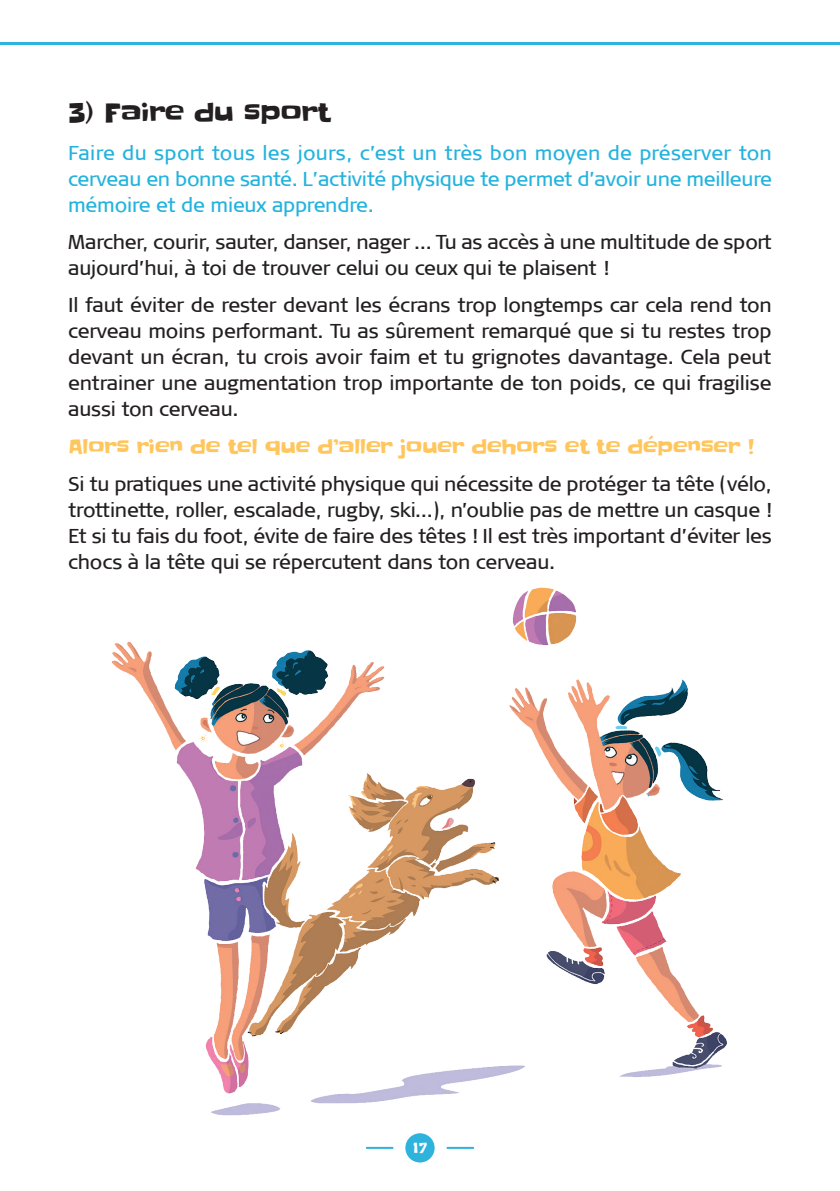
<style>
.page{position:relative;width:840px;height:1191px;background:#fff}
.page>*{position:absolute;margin:0;border:0;box-sizing:border-box;transform-origin:0 0}
.TITRE_1{font:26px "Slackey";letter-spacing:-.01em;color:#231f20}
.TXT_COURANT{font:20px/26px "Signa Normal";letter-spacing:-.015em;color:#231f20;text-align:justify}
.TXT_COURANT-2{font:20px/26px "Signa Normal";letter-spacing:-.01em;color:#23b3de;text-align:justify}
.TXT_COURANT-3{font:20px "Slackey";letter-spacing:-.01em;color:#ffc65d}
.t1{font:14px "Slackey";color:#fff}
</style>
<div class="page">
<div style="left:406px;top:1134px;width:27px;height:27px;background:#2eb3dd;border-radius:50%"></div>
<div style="left:405px;top:1133px;width:29px;height:29px;border:2px solid #2eb3dd;border-radius:50%"></div>
<hr style="left:0;top:42px;width:839px;height:3px;background:#2eb3dd">
<hr style="left:366px;top:1146px;width:27px;height:2px;background:#2eb3dd">
<hr style="left:446px;top:1146px;width:27px;height:2px;background:#2eb3dd">
<img style="left:111px;top:587px;width:616px;height:529px">
<p class="TITRE_1" style="left:68px;top:95px;width:263px">3) Faire du sport</p>
<p class="TXT_COURANT-2" style="left:68px;top:140px;width:705px">Faire du sport tous les jours, c’est un très bon moyen de préserver ton cerveau en bonne santé. L’activité physique te permet d’avoir une meilleure mémoire et de mieux apprendre.</p>
<p class="TXT_COURANT" style="left:68px;top:229px;width:704px">Marcher, courir, sauter, danser, nager … Tu as accès à une multitude de sport aujourd’hui, à toi de trouver celui ou ceux qui te plaisent !</p>
<p class="TXT_COURANT" style="left:68px;top:292px;width:704px">Il faut éviter de rester devant les écrans trop longtemps car cela rend ton cerveau moins performant. Tu as sûrement remarqué que si tu restes trop devant un écran, tu crois avoir faim et tu grignotes davantage. Cela peut entrainer une augmentation trop importante de ton poids, ce qui fragilise aussi ton cerveau.</p>
<p class="TXT_COURANT-3" style="left:68px;top:432px;width:687px">Alors rien de tel que d’aller jouer dehors et te dépenser !</p>
<p class="TXT_COURANT" style="left:68px;top:471px;width:705px">Si tu pratiques une activité physique qui nécessite de protéger ta tête (vélo, trottinette, roller, escalade, rugby, ski…), n’oublie pas de mettre un casque !<br>Et si tu fais du foot, évite de faire des têtes ! Il est très important d’éviter les chocs à la tête qui se répercutent dans ton cerveau.</p>
<p class="t1" style="left:413px;top:1138px;width:16px">17</p>
</div>
